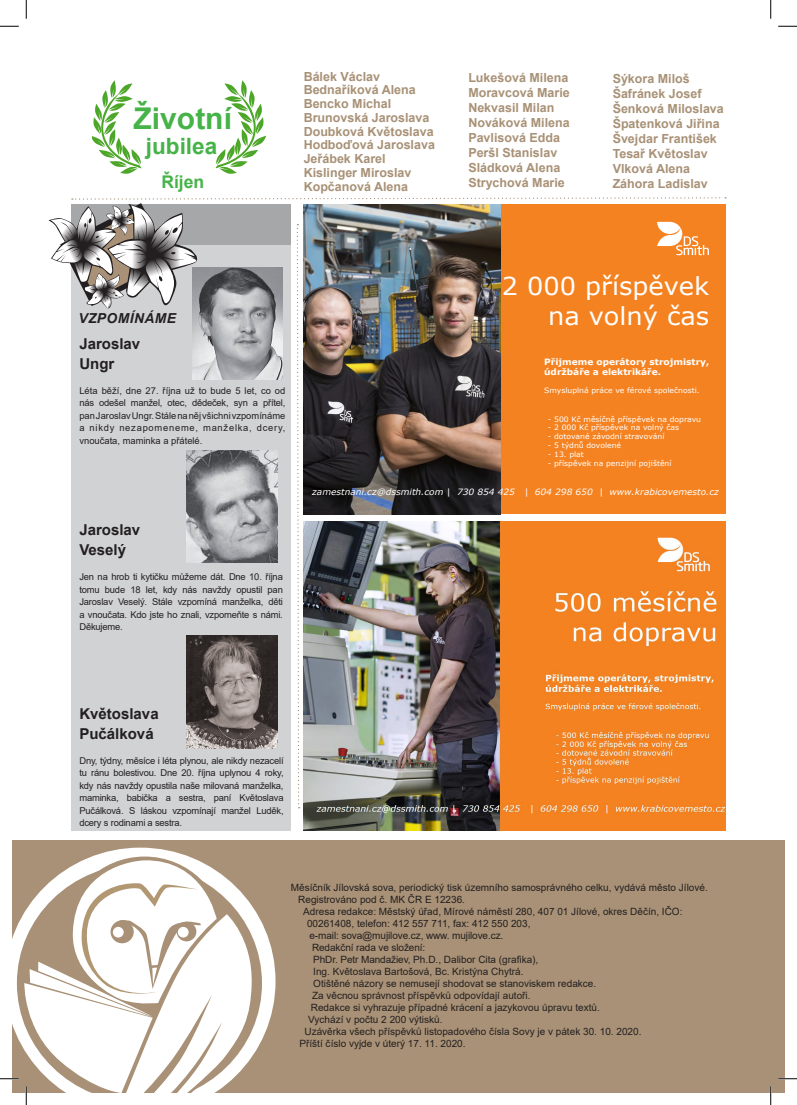
<style>
.page{position:relative;width:797px;height:1105px;background:#fff}
.page>*{position:absolute;margin:0;border:0;box-sizing:border-box;transform-origin:0 0}
.t1{font:700 30px "Arial";color:#46b348}
.t2{font:24.62px/29.6px "Verdana";color:#fff;text-align:right;scale:1.04 1}
.t3{font:700 22.5px "Arial";color:#46b348}
.t4{font:700 17.5px "Arial";color:#46b348}
.t5{font:700 15px "Arial";color:#231f20}
.t6{font:italic 700 13.75px "Arial";letter-spacing:.035em;color:#231f20}
.t7{font:700 12.5px "Arial";color:#a89176}
.t8{font:10px/12px "Arial";color:#231f20}
.t9{font:9.38px/12.5px "Arial";letter-spacing:-.02em;color:#231f20;text-align:justify}
.t10{font:9.38px/12.5px "Arial";color:#231f20}
.t11{font:700 8.75px/10.5px "Verdana";color:#fff;scale:1.04 1}
.t12{font:italic 8.62px "Verdana";color:#fdfefe;scale:1.04 1}
.t13{font:7.38px "Verdana";color:#fff;scale:1.04 1}
</style>
<div class="page">
<div style="left:71px;top:241px;width:220px;height:590px;background:#d1d2d4"></div>
<div style="left:12px;top:841px;width:773px;height:252px;background:#a89176"></div>
<svg style="left:88px;top:848px;width:187px;height:192px"></svg>
<svg style="left:253px;top:864px;width:9px;height:191px"></svg>
<svg style="left:220px;top:80px;width:46px;height:94px"></svg>
<svg style="left:92px;top:80px;width:45px;height:74px"></svg>
<svg style="left:102px;top:154px;width:124px;height:20px"></svg>
<img style="left:304px;top:808px;width:421px;height:22px">
<img style="left:48px;top:197px;width:678px;height:611px">
<svg style="left:0;top:25px;width:19px;height:2px"></svg>
<svg style="left:778px;top:25px;width:19px;height:2px"></svg>
<svg style="left:778px;top:1078px;width:19px;height:1px"></svg>
<svg style="left:25px;top:0;width:2px;height:19px"></svg>
<svg style="left:0;top:858px;width:253px;height:247px"></svg>
<svg style="left:770px;top:0;width:1px;height:19px"></svg>
<svg style="left:770px;top:1086px;width:1px;height:19px"></svg>
<p class="t7" style="left:304px;top:67px;width:78px">Bálek Václav</p>
<p class="t7" style="left:304px;top:81px;width:114px">Bednaříková Alena</p>
<p class="t7" style="left:304px;top:95px;width:89px">Bencko Michal</p>
<p class="t7" style="left:304px;top:109px;width:127px">Brunovská Jaroslava</p>
<p class="t7" style="left:304px;top:122px;width:131px">Doubková Květoslava</p>
<p class="t7" style="left:304px;top:136px;width:133px">Hodboďová Jaroslava</p>
<p class="t7" style="left:304px;top:150px;width:83px">Jeřábek Karel</p>
<p class="t7" style="left:304px;top:164px;width:109px">Kislinger Miroslav</p>
<p class="t7" style="left:304px;top:177px;width:106px">Kopčanová Alena</p>
<p class="t7" style="left:468px;top:69px;width:102px">Lukešová Milena</p>
<p class="t7" style="left:468px;top:84px;width:103px">Moravcová Marie</p>
<p class="t7" style="left:468px;top:99px;width:88px">Nekvasil Milan</p>
<p class="t7" style="left:468px;top:114px;width:103px">Nováková Milena</p>
<p class="t7" style="left:468px;top:129px;width:93px">Pavlisová Edda</p>
<p class="t7" style="left:468px;top:144px;width:90px">Peršl Stanislav</p>
<p class="t7" style="left:468px;top:159px;width:93px">Sládková Alena</p>
<p class="t7" style="left:468px;top:174px;width:98px">Strychová Marie</p>
<p class="t7" style="left:612px;top:69px;width:79px">Sýkora Miloš</p>
<p class="t7" style="left:612px;top:84px;width:90px">Šafránek Josef</p>
<p class="t7" style="left:612px;top:99px;width:113px">Šenková Miloslava</p>
<p class="t7" style="left:612px;top:114px;width:108px">Špatenková Jiřina</p>
<p class="t7" style="left:612px;top:129px;width:106px">Švejdar František</p>
<p class="t7" style="left:612px;top:144px;width:96px">Tesař Květoslav</p>
<p class="t7" style="left:612px;top:159px;width:79px">Vlková Alena</p>
<p class="t1" style="left:134px;top:98px;width:100px">Životní</p>
<p class="t3" style="left:146px;top:131px;width:73px">jubilea</p>
<p class="t4" style="left:161px;top:169px;width:44px">Říjen</p>
<p class="t7" style="left:612px;top:174px;width:97px">Záhora Ladislav</p>
<p class="t6" style="left:78px;top:309px;width:99px">VZPOMÍNÁME</p>
<p class="t5" style="left:79px;top:333px;width:62px">Jaroslav</p>
<p class="t5" style="left:79px;top:353px;width:36px">Ungr</p>
<p class="t10" style="left:79px;top:384px;width:207px">Léta běží, dne 27. října už to bude 5 let, co od</p>
<p class="t9" style="left:79px;top:396px;width:207px">nás odešel manžel, otec, dědeček, syn a přítel,</p>
<p class="t10" style="left:79px;top:409px;width:207px">pan Jaroslav Ungr. Stále na něj všichni vzpomínáme a nikdy nezapomeneme, manželka, dcery,</p>
<p class="t10" style="left:79px;top:434px;width:124px">vnoučata, maminka a přátelé.</p>
<p class="t5" style="left:79px;top:520px;width:62px">Jaroslav</p>
<p class="t5" style="left:79px;top:540px;width:48px">Veselý</p>
<p class="t9" style="left:79px;top:571px;width:205px">Jen na hrob ti kytičku můžeme dát. Dne 10. října tomu bude 18 let, kdy nás navždy opustil pan Jaroslav Veselý. Stále vzpomíná manželka, děti a vnoučata. Kdo jste ho znali, vzpomeňte s námi.<br>Děkujeme.</p>
<p class="t2" style="left:501px;top:271px;width:201px">2 000 příspěvek na volný čas</p>
<p class="t11" style="left:544px;top:356px;width:160px">Přijmeme operátory strojmistry, údržbáře a elektrikáře.</p>
<p class="t13" style="left:544px;top:385px;width:151px">Smysluplná práce ve férové společnosti.</p>
<p class="t13" style="left:548px;top:414px;width:149px">- 500 Kč měsíčně příspěvek na dopravu</p>
<p class="t13" style="left:548px;top:423px;width:127px">- 2 000 Kč příspěvek na volný čas</p>
<p class="t13" style="left:548px;top:431px;width:114px">- dotované závodní stravování</p>
<p class="t13" style="left:548px;top:440px;width:72px">- 5 týdnů dovolené</p>
<p class="t13" style="left:548px;top:449px;width:36px">- 13. plat</p>
<p class="t13" style="left:548px;top:458px;width:120px">- příspěvek na penzijní pojištění</p>
<p class="t12" style="left:312px;top:486px;width:392px">zamestnani.cz@dssmith.com | 730 854 425 | 604 298 650 | www.krabicovemesto.cz</p>
<p class="t5" style="left:79px;top:703px;width:81px">Květoslava</p>
<p class="t5" style="left:79px;top:723px;width:76px">Pučálková</p>
<p class="t9" style="left:79px;top:754px;width:206px">Dny, týdny, měsíce i léta plynou, ale nikdy nezacelí tu ránu bolestivou. Dne 20. října uplynou 4 roky, kdy nás navždy opustila naše milovaná manželka, maminka, babička a sestra, paní Květoslava Pučálková. S láskou vzpomínají manžel Luděk, dcery s rodinami a sestra.</p>
<p class="t8" style="left:298px;top:882px;width:411px;text-indent:-8px">Měsíčník Jílovská sova, periodický tisk územního samosprávného celku, vydává město Jílové.<br>Registrováno pod č. MK ČR E 12236.</p>
<p class="t8" style="left:307px;top:906px;width:377px;text-indent:-4px">Adresa redakce: Městský úřad, Mírové náměstí 280, 407 01 Jílové, okres Děčín, IČO:<br>00261408, telefon: 412 557 711, fax: 412 550 203,</p>
<p class="t8" style="left:309px;top:930px;width:195px">e-mail: sova@mujilove.cz, www. mujilove.cz.</p>
<p class="t8" style="left:312px;top:942px;width:115px">Redakční rada ve složení:</p>
<p class="t8" style="left:313px;top:954px;width:227px">PhDr. Petr Mandažiev, Ph.D., Dalibor Cita (grafika),</p>
<p class="t8" style="left:313px;top:966px;width:212px">Ing. Květoslava Bartošová, Bc. Kristýna Chytrá.</p>
<p class="t8" style="left:313px;top:978px;width:284px">Otištěné názory se nemusejí shodovat se stanoviskem redakce.</p>
<p class="t8" style="left:312px;top:990px;width:220px">Za věcnou správnost příspěvků odpovídají autoři.</p>
<p class="t8" style="left:311px;top:1002px;width:291px">Redakce si vyhrazuje případné krácení a jazykovou úpravu textů.</p>
<p class="t8" style="left:308px;top:1014px;width:136px">Vychází v počtu 2 200 výtisků.</p>
<p class="t8" style="left:304px;top:1026px;width:338px">Uzávěrka všech příspěvků listopadového čísla Sovy je v pátek 30. 10. 2020.</p>
<p class="t8" style="left:299px;top:1038px;width:168px">Příští číslo vyjde v úterý 17. 11. 2020.</p>
</div>
